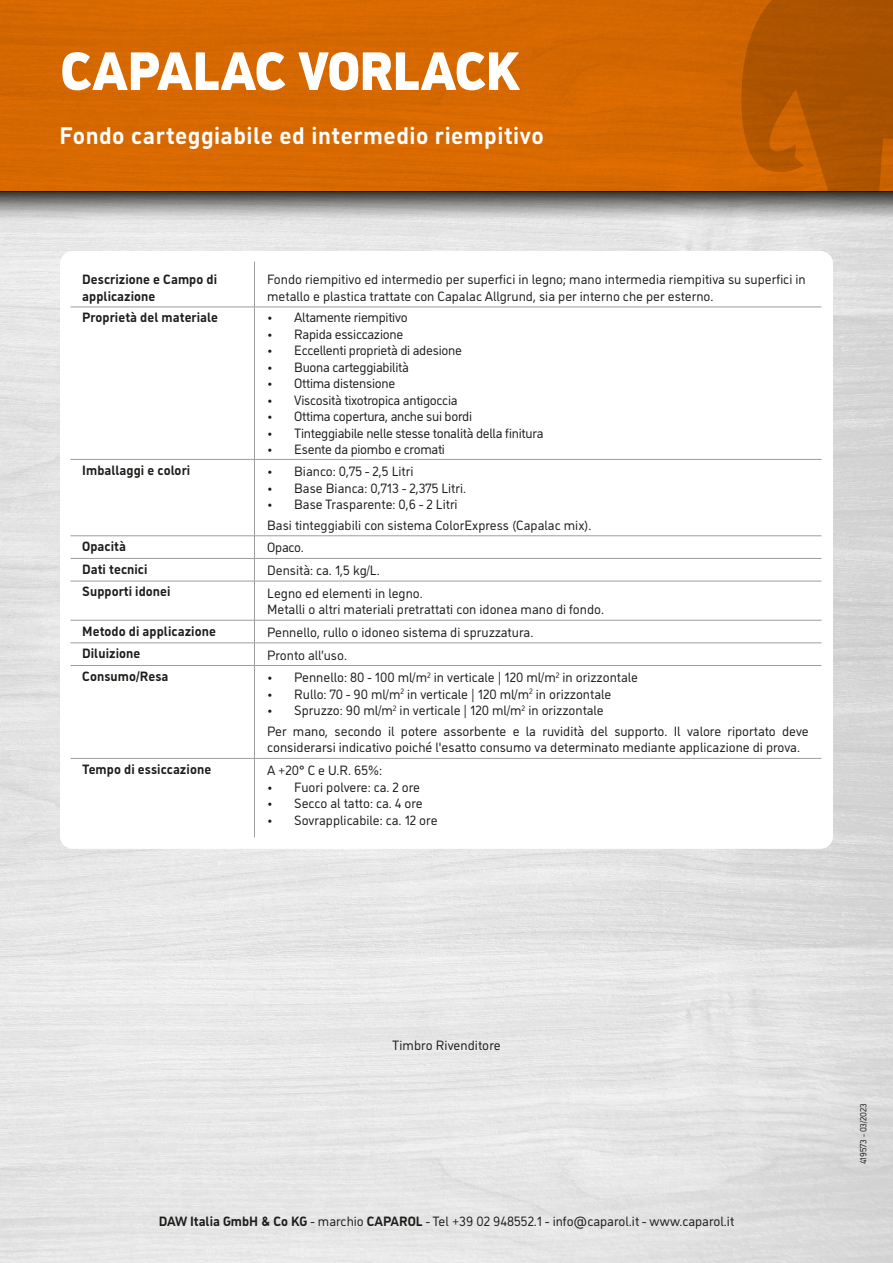
<style>
.page{position:relative;width:893px;height:1263px;background:#fff}
.page>*{position:absolute;margin:0;border:0;box-sizing:border-box;transform-origin:0 0}
.Headline_36{font:900 54px "CAP Elephant";letter-spacing:-.015em;color:#fff}
.Copy_10{font:700 24px "CAP Elephant";letter-spacing:.02em;color:#fff}
.t1{font:13.5px/16.5px "CAP Elephant";color:#1d1d1b}
.t2{font:13.5px "CAP Elephant";letter-spacing:-.02em;color:#1d1d1b}
.t3{font:700 13.5px/16.5px "CAP Elephant";letter-spacing:.005em;color:#1d1d1b}
.t4{font:9px "CAP Elephant";color:#1d1d1b}
.s1{font-weight:700}
</style>
<div class="page">
<div style="left:0;top:0;width:893px;height:191px;background:#d66801"></div>
<svg style="left:741px;top:0;width:152px;height:191px"></svg>
<hr style="left:254px;top:261px;width:1px;height:46px;background:#9d9d9c">
<hr style="left:69px;top:307px;width:185px;height:1px;background:#9d9d9c">
<hr style="left:254px;top:307px;width:567px;height:1px;background:#9d9d9c">
<hr style="left:254px;top:307px;width:1px;height:152px;background:#9d9d9c">
<hr style="left:69px;top:459px;width:185px;height:1px;background:#9d9d9c">
<hr style="left:254px;top:459px;width:567px;height:1px;background:#9d9d9c">
<hr style="left:254px;top:459px;width:1px;height:77px;background:#9d9d9c">
<hr style="left:69px;top:535px;width:185px;height:1px;background:#9d9d9c">
<hr style="left:254px;top:535px;width:567px;height:1px;background:#9d9d9c">
<hr style="left:69px;top:558px;width:185px;height:1px;background:#9d9d9c">
<hr style="left:254px;top:558px;width:567px;height:1px;background:#9d9d9c">
<svg style="left:254px;top:536px;width:1px;height:45px"></svg>
<hr style="left:69px;top:581px;width:185px;height:1px;background:#9d9d9c">
<hr style="left:254px;top:581px;width:567px;height:1px;background:#9d9d9c">
<hr style="left:254px;top:581px;width:1px;height:39px;background:#9d9d9c">
<hr style="left:69px;top:620px;width:185px;height:1px;background:#9d9d9c">
<hr style="left:254px;top:620px;width:567px;height:1px;background:#9d9d9c">
<hr style="left:69px;top:643px;width:185px;height:1px;background:#9d9d9c">
<hr style="left:254px;top:643px;width:567px;height:1px;background:#9d9d9c">
<svg style="left:254px;top:620px;width:1px;height:45px"></svg>
<hr style="left:69px;top:665px;width:185px;height:1px;background:#9d9d9c">
<hr style="left:254px;top:665px;width:567px;height:1px;background:#9d9d9c">
<hr style="left:254px;top:666px;width:1px;height:92px;background:#9d9d9c">
<hr style="left:69px;top:758px;width:185px;height:1px;background:#9d9d9c">
<hr style="left:254px;top:758px;width:567px;height:1px;background:#9d9d9c">
<hr style="left:254px;top:758px;width:1px;height:79px;background:#9d9d9c">
<div style="left:60px;top:251px;width:773px;height:598px;border:10px solid #fff;border-radius:8px"></div>
<div style="left:0;top:191px;width:893px;height:30px;background:linear-gradient(to bottom,#393937,#ededed)"></div>
<p class="Headline_36" style="left:61px;top:40px;width:461px">CAPALAC VORLACK</p>
<p class="Copy_10" style="left:60px;top:122px;width:486px">Fondo carteggiabile ed intermedio riempitivo</p>
<p class="t3" style="left:82px;top:271px;width:136px">Descrizione e Campo di applicazione</p>
<p class="t1" style="left:267px;top:271px;width:540px">Fondo riempitivo ed intermedio per superfici in legno; mano intermedia riempitiva su superfici in metallo e plastica trattate con Capalac Allgrund, sia per interno che per esterno.</p>
<p class="t3" style="left:82px;top:309px;width:137px">Proprietà del materiale</p>
<p class="t2" style="left:267px;top:310px;width:142px">• Altamente riempitivo</p>
<p class="t2" style="left:267px;top:326px;width:138px">• Rapida essiccazione</p>
<p class="t2" style="left:267px;top:343px;width:196px">• Eccellenti proprietà di adesione</p>
<p class="t2" style="left:267px;top:359px;width:143px">• Buona carteggiabilità</p>
<p class="t2" style="left:267px;top:376px;width:130px">• Ottima distensione</p>
<p class="t2" style="left:267px;top:392px;width:192px">• Viscosità tixotropica antigoccia</p>
<p class="t2" style="left:267px;top:409px;width:206px">• Ottima copertura, anche sui bordi</p>
<p class="t2" style="left:267px;top:425px;width:278px">• Tinteggiabile nelle stesse tonalità della finitura</p>
<p class="t2" style="left:267px;top:442px;width:179px">• Esente da piombo e cromati</p>
<p class="t3" style="left:82px;top:462px;width:109px">Imballaggi e colori</p>
<p class="t1" style="left:267px;top:463px;width:148px">• Bianco: 0,75 - 2,5 Litri</p>
<p class="t1" style="left:267px;top:480px;width:200px">• Base Bianca: 0,713 - 2,375 Litri.</p>
<p class="t1" style="left:267px;top:496px;width:192px">• Base Trasparente: 0,6 - 2 Litri</p>
<p class="t1" style="left:267px;top:517px;width:326px">Basi tinteggiabili con sistema ColorExpress (Capalac mix).</p>
<p class="t3" style="left:82px;top:538px;width:45px">Opacità</p>
<p class="t1" style="left:267px;top:539px;width:38px">Opaco.</p>
<p class="t3" style="left:82px;top:561px;width:67px">Dati tecnici</p>
<p class="t1" style="left:267px;top:562px;width:114px">Densità: ca. 1,5 kg/L.</p>
<p class="t3" style="left:82px;top:583px;width:90px">Supporti idonei</p>
<p class="t1" style="left:267px;top:585px;width:157px">Legno ed elementi in legno.</p>
<p class="t1" style="left:267px;top:601px;width:338px">Metalli o altri materiali pretrattati con idonea mano di fondo.</p>
<p class="t3" style="left:82px;top:623px;width:135px">Metodo di applicazione</p>
<p class="t1" style="left:267px;top:624px;width:268px">Pennello, rullo o idoneo sistema di spruzzatura.</p>
<p class="t3" style="left:82px;top:645px;width:60px">Diluizione</p>
<p class="t1" style="left:267px;top:647px;width:81px">Pronto all’uso.</p>
<p class="t3" style="left:82px;top:668px;width:88px">Consumo/Resa</p>
<p class="t1" style="left:267px;top:669px;width:372px">• Pennello: 80 - 100 ml/m<sup>2</sup> in verticale | 120 ml/m<sup>2</sup> in orizzontale</p>
<p class="t1" style="left:267px;top:686px;width:346px">• Rullo: 70 - 90 ml/m<sup>2</sup> in verticale | 120 ml/m<sup>2</sup> in orizzontale</p>
<p class="t1" style="left:267px;top:702px;width:338px">• Spruzzo: 90 ml/m<sup>2</sup> in verticale | 120 ml/m<sup>2</sup> in orizzontale</p>
<p class="t1" style="left:267px;top:723px;width:543px">Per mano, secondo il potere assorbente e la ruvidità del supporto. Il valore riportato deve considerarsi indicativo poiché l'esatto consumo va determinato mediante applicazione di prova.</p>
<p class="t3" style="left:82px;top:761px;width:130px">Tempo di essiccazione</p>
<p class="t1" style="left:267px;top:762px;width:116px">A +20° C e U.R. 65%:</p>
<p class="t1" style="left:267px;top:779px;width:154px">• Fuori polvere: ca. 2 ore</p>
<p class="t1" style="left:267px;top:795px;width:157px">• Secco al tatto: ca. 4 ore</p>
<p class="t1" style="left:267px;top:812px;width:172px">• Sovrapplicabile: ca. 12 ore</p>
<p class="t1" style="left:392px;top:1037px;width:110px">Timbro Rivenditore</p>
<p class="t1" style="left:159px;top:1213px;width:577px"><span class="s1">DAW Italia GmbH &amp; Co KG</span> - marchio <span class="s1">CAPAROL</span> - Tel +39 02 948552.1 - info@caparol.it - www.caparol.it</p>
<p class="t4" style="left:858px;top:1164px;width:63px;rotate:-90deg">419573 - 03/2023</p>
</div>
